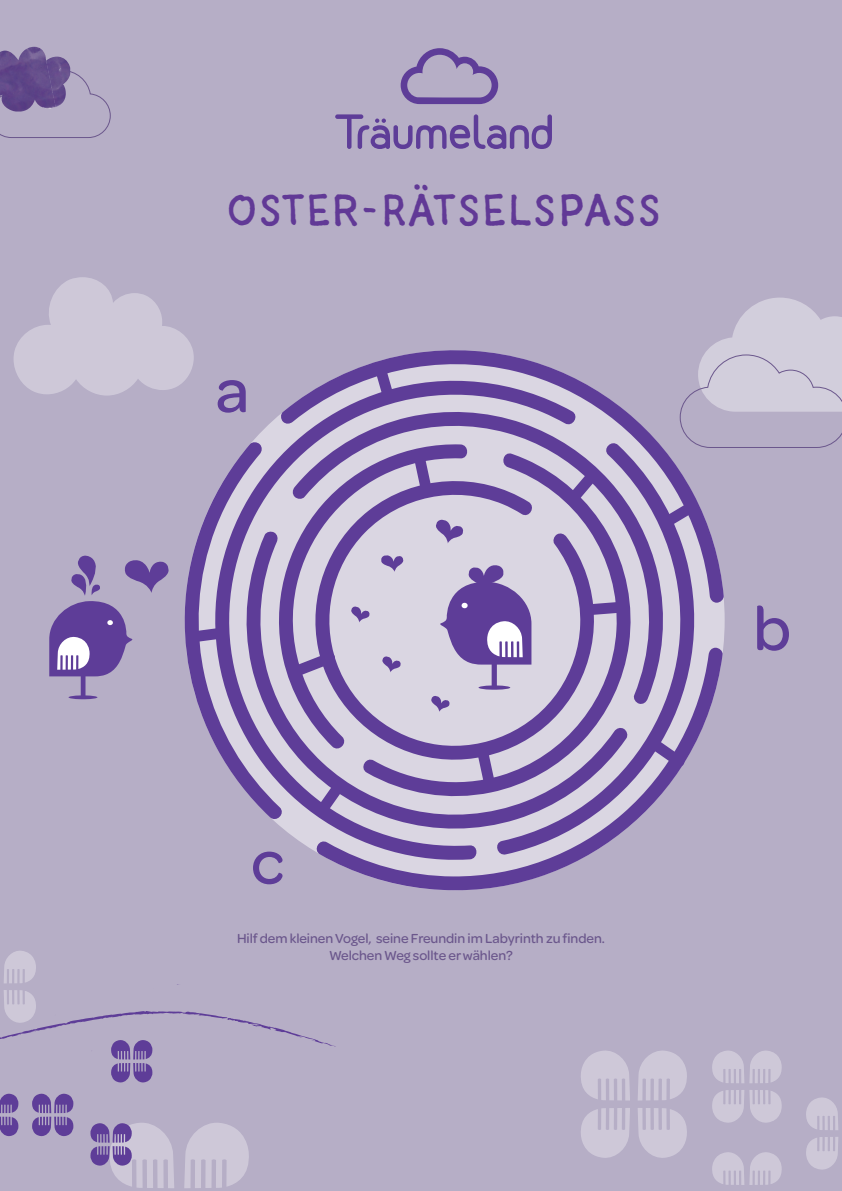
<style>
.page{position:relative;width:842px;height:1191px;background:#b6aec6}
.page>*{position:absolute;margin:0;border:0;box-sizing:border-box;transform-origin:0 0}
.t1{font:500 64.7px "Omnes";color:#5e3d98}
.t2{font:46.1px "ATS Marker Marker";letter-spacing:-.005em;color:#613996}
.t3{font:500 14px/16.8px "Omnes";letter-spacing:-.005em;color:#6b578c;text-align:center}
</style>
<div class="page">
<svg style="left:638px;top:1050px;width:49px;height:50px"></svg>
<svg style="left:581px;top:1050px;width:49px;height:50px"></svg>
<svg style="left:638px;top:1108px;width:49px;height:50px"></svg>
<svg style="left:581px;top:1108px;width:49px;height:50px"></svg>
<svg style="left:712px;top:1152px;width:70px;height:33px"></svg>
<svg style="left:806px;top:1097px;width:32px;height:33px"></svg>
<svg style="left:806px;top:1137px;width:32px;height:33px"></svg>
<svg style="left:712px;top:1050px;width:70px;height:33px"></svg>
<svg style="left:712px;top:1090px;width:70px;height:33px"></svg>
<svg style="left:184px;top:1123px;width:65px;height:65px"></svg>
<svg style="left:14px;top:277px;width:180px;height:118px"></svg>
<svg style="left:0;top:70px;width:111px;height:68px"></svg>
<img style="left:0;top:47px;width:56px;height:64px">
<img style="left:45px;top:54px;width:25px;height:53px">
<svg style="left:711px;top:297px;width:131px;height:151px"></svg>
<svg style="left:335px;top:114px;width:217px;height:35px"></svg>
<svg style="left:401px;top:48px;width:97px;height:56px"></svg>
<svg style="left:580px;top:602px;width:124px;height:45px;background:#a493c1"></svg>
<svg style="left:253px;top:415px;width:327px;height:434px;background:#bfb6d1"></svg>
<svg style="left:312px;top:647px;width:411px;height:244px"></svg>
<svg style="left:280px;top:347px;width:444px;height:255px"></svg>
<svg style="left:413px;top:451px;width:20px;height:45px"></svg>
<svg style="left:581px;top:601px;width:47px;height:14px"></svg>
<svg style="left:292px;top:652px;width:44px;height:24px"></svg>
<svg style="left:476px;top:744px;width:19px;height:44px"></svg>
<svg style="left:566px;top:469px;width:33px;height:36px"></svg>
<svg style="left:648px;top:738px;width:37px;height:29px"></svg>
<svg style="left:663px;top:500px;width:36px;height:26px"></svg>
<svg style="left:374px;top:363px;width:20px;height:37px"></svg>
<svg style="left:184px;top:441px;width:102px;height:382px"></svg>
<svg style="left:317px;top:781px;width:27px;height:33px"></svg>
<svg style="left:440px;top:565px;width:91px;height:124px;background:#9e8bbe"></svg>
<svg style="left:436px;top:519px;width:29px;height:24px"></svg>
<svg style="left:380px;top:553px;width:24px;height:19px"></svg>
<svg style="left:351px;top:606px;width:20px;height:16px"></svg>
<svg style="left:382px;top:656px;width:20px;height:16px"></svg>
<svg style="left:431px;top:695px;width:20px;height:17px"></svg>
<svg style="left:49px;top:555px;width:120px;height:144px"></svg>
<svg style="left:90px;top:1123px;width:84px;height:65px"></svg>
<svg style="left:32px;top:1093px;width:42px;height:43px"></svg>
<svg style="left:0;top:1093px;width:19px;height:43px"></svg>
<svg style="left:0;top:951px;width:336px;height:132px"></svg>
<h2 class="t2" style="left:226px;top:179px;width:437px">OSTER-RÄTSELSPAß</h2>
<h1 class="t1" style="left:215px;top:346px;width:35px">a</h1>
<h1 class="t1" style="left:251px;top:817px;width:35px">c</h1>
<p class="t3" style="left:237px;top:929px;width:369px">Hilf dem kleinen Vogel, seine Freundin im Labyrinth zu finden.<br>Welchen Weg sollte er wählen?</p>
<h1 class="t1" style="left:753px;top:584px;width:39px">b</h1>
</div>
